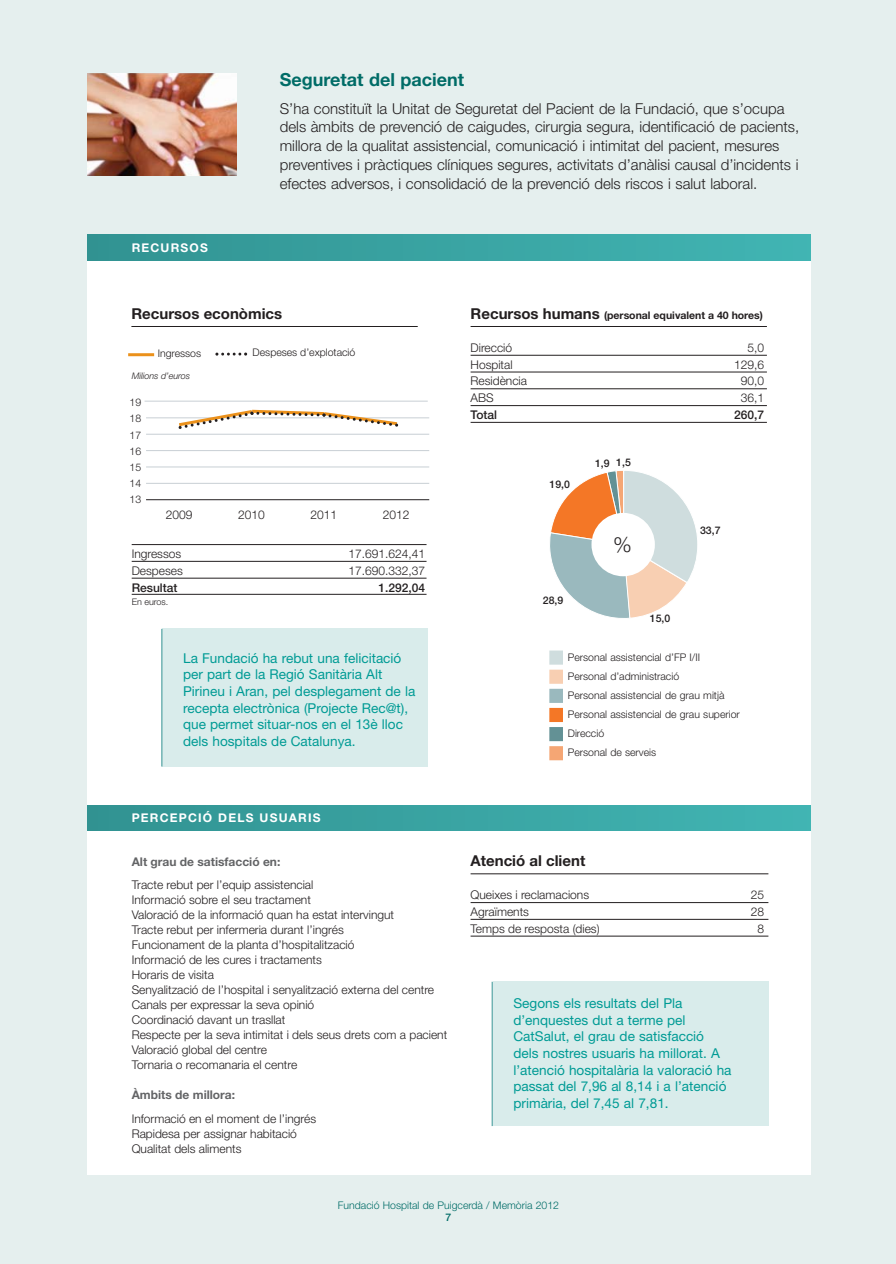
<style>
.page{position:relative;width:896px;height:1264px;background:#fff}
.page>*{position:absolute;margin:0;border:0;box-sizing:border-box;transform-origin:0 0}
.t1{font:300 21px "Helvetica Neue";color:#231f20}
.t2{font:700 18px "Helvetica Neue";color:#006c67}
.t3{font:300 15px/18.8px "Helvetica Neue";color:#231f20}
.t4{font:700 15px "Helvetica Neue";color:#231f20}
.t5{font:13.65px/16.6px "Helvetica Neue";color:#009b95}
.t6{font:300 12px/15px "Helvetica Neue";color:#231f20}
.t7{font:700 12px "Helvetica Neue";color:#636466}
.t8{font:700 12px "Helvetica Neue";letter-spacing:.1em;color:#fff}
.t9{font:500 12px "Helvetica Neue";color:#231f20}
.t10{font:300 10.5px/16.2px "Helvetica Neue";color:#231f20;text-align:justify}
.t11{font:700 10.5px "Helvetica Neue";color:#231f20}
.t12{font:300 10.5px "Helvetica Neue";color:#006c67}
.t13{font:500 10.5px "Helvetica Neue";color:#231f20}
.t14{font:500 10.5px "Helvetica Neue";color:#006c67}
.t15{font:italic 300 9px "Helvetica Neue";color:#231f20}
.t16{font:300 9px "Helvetica Neue";color:#231f20}
.s1{font-size:15px}
</style>
<div class="page">
<div style="left:0;top:0;width:895px;height:1263px;background:#e5efee"></div>
<div style="left:88px;top:247px;width:722px;height:927px;background:#fff"></div>
<img style="left:88px;top:73px;width:148px;height:102px">
<div style="left:88px;top:235px;width:722px;height:25px;background:linear-gradient(to right,#329392,#41b5b3)"></div>
<hr style="left:131px;top:326px;width:286px;height:1px;background:#231f20">
<hr style="left:146px;top:417px;width:283px;height:1px;background:#c8cfd4">
<hr style="left:146px;top:434px;width:283px;height:1px;background:#c8cfd4">
<hr style="left:146px;top:450px;width:283px;height:1px;background:#c8cfd4">
<hr style="left:146px;top:466px;width:283px;height:1px;background:#c8cfd4">
<hr style="left:146px;top:483px;width:283px;height:1px;background:#c8cfd4">
<hr style="left:146px;top:499px;width:283px;height:1px;background:#231f20">
<hr style="left:128px;top:353px;width:26px;height:3px;background:#eb911b">
<svg style="left:215px;top:352px;width:32px;height:3px"></svg>
<svg style="left:550px;top:470px;width:148px;height:148px"></svg>
<div style="left:591px;top:513px;width:63px;height:63px;background:#fff;border-radius:50%"></div>
<div style="left:162px;top:628px;width:266px;height:138px;background:#d9eceb"></div>
<hr style="left:161px;top:628px;width:1px;height:138px;background:#319291">
<div style="left:549px;top:650px;width:14px;height:14px;background:#cfddde"></div>
<div style="left:549px;top:669px;width:14px;height:14px;background:#f8cfb2"></div>
<div style="left:549px;top:688px;width:14px;height:14px;background:#9ab9be"></div>
<div style="left:549px;top:707px;width:14px;height:15px;background:#f47726"></div>
<div style="left:549px;top:727px;width:14px;height:14px;background:#639195"></div>
<div style="left:549px;top:746px;width:14px;height:14px;background:#f5a674"></div>
<div style="left:88px;top:805px;width:722px;height:25px;background:linear-gradient(to right,#329392,#41b5b3)"></div>
<svg style="left:176px;top:409px;width:224px;height:20px"></svg>
<hr style="left:132px;top:544px;width:294px;height:1px;background:#231f20">
<hr style="left:132px;top:561px;width:294px;height:1px;background:#231f20">
<hr style="left:132px;top:578px;width:294px;height:1px;background:#231f20">
<hr style="left:132px;top:594px;width:294px;height:1px;background:#231f20">
<hr style="left:144px;top:401px;width:283px;height:1px;background:#c8cfd4">
<hr style="left:470px;top:326px;width:296px;height:1px;background:#231f20">
<hr style="left:470px;top:355px;width:296px;height:1px;background:#231f20">
<hr style="left:470px;top:372px;width:296px;height:1px;background:#231f20">
<hr style="left:470px;top:388px;width:296px;height:1px;background:#231f20">
<hr style="left:470px;top:405px;width:296px;height:1px;background:#231f20">
<hr style="left:470px;top:422px;width:296px;height:1px;background:#231f20">
<hr style="left:470px;top:873px;width:298px;height:1px;background:#231f20">
<hr style="left:470px;top:902px;width:298px;height:1px;background:#231f20">
<hr style="left:470px;top:919px;width:298px;height:1px;background:#231f20">
<hr style="left:470px;top:935px;width:298px;height:1px;background:#231f20">
<div style="left:492px;top:981px;width:276px;height:144px;background:#d9eceb"></div>
<hr style="left:492px;top:981px;width:1px;height:144px;background:#319291">
<p class="t8" style="left:132px;top:243px;width:78px">RECURSOS</p>
<h2 class="t2" style="left:280px;top:73px;width:186px">Seguretat del pacient</h2>
<p class="t3" style="left:280px;top:100px;width:521px">S’ha constituït la Unitat de Seguretat del Pacient de la Fundació, que s’ocupa dels àmbits de prevenció de caigudes, cirurgia segura, identificació de pacients, millora de la qualitat assistencial, comunicació i intimitat del pacient, mesures preventives i pràctiques clíniques segures, activitats d’anàlisi causal d’incidents i efectes adversos, i consolidació de la prevenció dels riscos i salut laboral.</p>
<p class="t4" style="left:131px;top:308px;width:152px">Recursos econòmics</p>
<p class="t10" style="left:158px;top:346px;width:45px">Ingressos</p>
<p class="t10" style="left:252px;top:345px;width:104px">Despeses d’explotació</p>
<p class="t15" style="left:132px;top:372px;width:60px">Milions d’euros</p>
<p class="t10" style="left:129px;top:395px;width:13px">19<br>18<br>17<br>16<br>15<br>14<br>13</p>
<p class="t6" style="left:166px;top:508px;width:28px">2009</p>
<p class="t6" style="left:238px;top:508px;width:28px">2010</p>
<p class="t6" style="left:310px;top:508px;width:28px">2011</p>
<p class="t6" style="left:383px;top:508px;width:28px">2012</p>
<p class="t6" style="left:132px;top:547px;width:51px">Ingressos</p>
<p class="t6" style="left:348px;top:547px;width:78px">17.691.624,41</p>
<p class="t6" style="left:132px;top:564px;width:53px">Despeses</p>
<p class="t6" style="left:348px;top:564px;width:78px">17.690.332,37</p>
<p class="t9" style="left:132px;top:583px;width:47px">Resultat</p>
<p class="t9" style="left:378px;top:583px;width:48px">1.292,04</p>
<p class="t16" style="left:132px;top:598px;width:38px">En euros.</p>
<p class="t11" style="left:470px;top:311px;width:294px"><span class="s1">Recursos humans</span> (personal equivalent a 40 hores)</p>
<p class="t6" style="left:470px;top:341px;width:43px">Direcció</p>
<p class="t6" style="left:747px;top:341px;width:18px">5,0</p>
<p class="t6" style="left:470px;top:358px;width:43px">Hospital</p>
<p class="t6" style="left:734px;top:358px;width:32px">129,6</p>
<p class="t6" style="left:470px;top:375px;width:58px">Residència</p>
<p class="t6" style="left:740px;top:375px;width:25px">90,0</p>
<p class="t6" style="left:470px;top:391px;width:25px">ABS</p>
<p class="t6" style="left:740px;top:391px;width:25px">36,1</p>
<p class="t9" style="left:470px;top:410px;width:28px">Total</p>
<p class="t9" style="left:734px;top:410px;width:32px">260,7</p>
<p class="t13" style="left:549px;top:480px;width:22px">19,0</p>
<p class="t13" style="left:542px;top:597px;width:22px">28,9</p>
<p class="t13" style="left:595px;top:458px;width:37px">1,9 1,5</p>
<h1 class="t1" style="left:613px;top:537px;width:20px">%</h1>
<p class="t13" style="left:649px;top:614px;width:22px">15,0</p>
<p class="t13" style="left:700px;top:526px;width:22px">33,7</p>
<p class="t5" style="left:183px;top:651px;width:234px">La Fundació ha rebut una felicitació per part de la Regió Sanitària Alt Pirineu i Aran, pel desplegament de la recepta electrònica (Projecte Rec@t), que permet situar-nos en el 13è lloc dels hospitals de Catalunya.</p>
<p class="t10" style="left:567px;top:648px;width:173px;line-height:19px;text-align:left">Personal assistencial d’FP I/II<br>Personal d’administració<br>Personal assistencial de grau mitjà<br>Personal assistencial de grau superior<br>Direcció<br>Personal de serveis</p>
<p class="t8" style="left:132px;top:813px;width:190px">PERCEPCIÓ DELS USUARIS</p>
<p class="t7" style="left:132px;top:857px;width:150px">Alt grau de satisfacció en:</p>
<p class="t6" style="left:132px;top:878px;width:317px">Tracte rebut per l’equip assistencial<br>Informació sobre el seu tractament<br>Valoració de la informació quan ha estat intervingut<br>Tracte rebut per infermeria durant l’ingrés<br>Funcionament de la planta d’hospitalització<br>Informació de les cures i tractaments<br>Horaris de visita<br>Senyalització de l’hospital i senyalització externa del centre Canals per expressar la seva opinió<br>Coordinació davant un trasllat<br>Respecte per la seva intimitat i dels seus drets com a pacient Valoració global del centre<br>Tornaria o recomanaria el centre</p>
<p class="t7" style="left:132px;top:1090px;width:105px">Àmbits de millora:</p>
<p class="t6" style="left:132px;top:1112px;width:186px">Informació en el moment de l’ingrés<br>Rapidesa per assignar habitació<br>Qualitat dels aliments</p>
<p class="t4" style="left:470px;top:855px;width:116px">Atenció al client</p>
<p class="t6" style="left:470px;top:888px;width:120px">Queixes i reclamacions</p>
<p class="t6" style="left:750px;top:888px;width:15px">25</p>
<p class="t6" style="left:470px;top:905px;width:60px">Agraïments</p>
<p class="t6" style="left:750px;top:905px;width:15px">28</p>
<p class="t6" style="left:470px;top:922px;width:130px">Temps de resposta (dies)</p>
<p class="t6" style="left:757px;top:922px;width:8px">8</p>
<p class="t5" style="left:513px;top:996px;width:219px">Segons els resultats del Pla d’enquestes dut a terme pel<br>CatSalut, el grau de satisfacció dels nostres usuaris ha millorat. A l’atenció hospitalària la valoració ha passat del 7,96 al 8,14 i a l’atenció primària, del 7,45 al 7,81.</p>
<p class="t12" style="left:338px;top:1201px;width:222px">Fundació Hospital de Puigcerdà / Memòria 2012</p>
<p class="t14" style="left:445px;top:1213px;width:7px">7</p>
</div>
